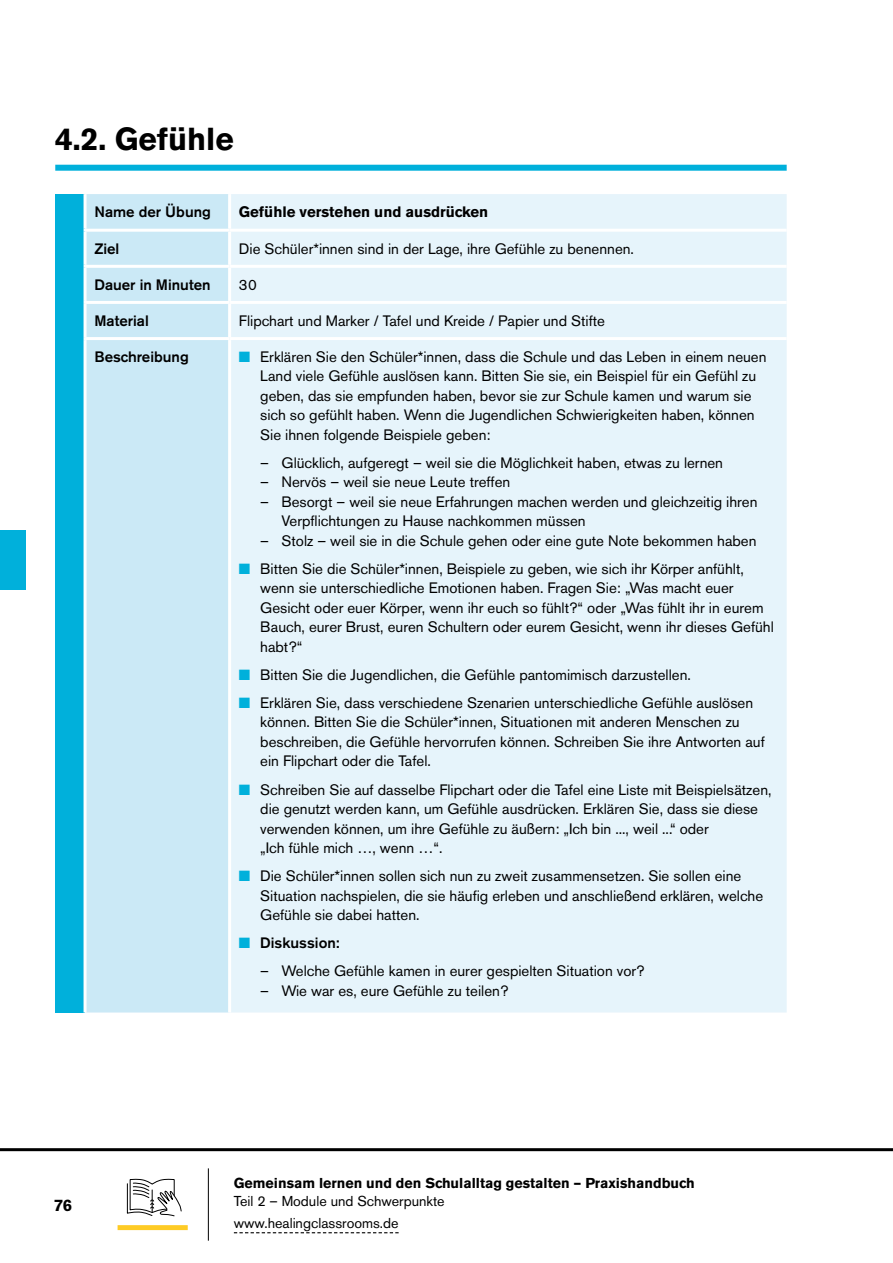
<style>
.page{position:relative;width:893px;height:1263px;background:#fff}
.page>*{position:absolute;margin:0;border:0;box-sizing:border-box;transform-origin:0 0}
.H1_hellblau{font:700 31.5px "Akzidenz Grotesk BE";color:#000}
.t1{font:700 16.5px "Akzidenz Grotesk BE";color:#000}
.Text{font:15px/19.5px "Akzidenz Grotesk BE";color:#000}
.Diverser_Text{font:500 15px "Akzidenz Grotesk BE";color:#000}
.Text-2{font:700 15px "Akzidenz Grotesk BE";color:#000}
.t2{font:700 14.25px "Akzidenz Grotesk BE";color:#000}
.t3{font:14.25px/22.2px "Akzidenz Grotesk BE";color:#000}
.s1{color:#00b0db}
</style>
<div class="page">
<hr style="left:0;top:1148px;width:893px;height:3px;background:#000">
<hr style="left:208px;top:1168px;width:1px;height:73px;background:#000">
<svg style="left:234px;top:1232px;width:165px;height:1px"></svg>
<div style="left:118px;top:1225px;width:70px;height:5px;background:#fecb25"></div>
<svg style="left:126px;top:1178px;width:56px;height:48px"></svg>
<div style="left:55px;top:165px;width:732px;height:6px;background:#00b0db"></div>
<div style="left:55px;top:194px;width:30px;height:818px;background:#00b0db"></div>
<div style="left:87px;top:194px;width:141px;height:818px;background:#cbe9f6"></div>
<div style="left:231px;top:194px;width:556px;height:818px;background:#e6f4fb"></div>
<hr style="left:84px;top:229px;width:146px;height:3px;background:#fff">
<hr style="left:230px;top:229px;width:557px;height:3px;background:#fff">
<hr style="left:84px;top:265px;width:146px;height:3px;background:#fff">
<hr style="left:230px;top:265px;width:557px;height:3px;background:#fff">
<hr style="left:84px;top:301px;width:146px;height:3px;background:#fff">
<hr style="left:230px;top:301px;width:557px;height:3px;background:#fff">
<hr style="left:84px;top:337px;width:146px;height:3px;background:#fff">
<hr style="left:230px;top:337px;width:557px;height:3px;background:#fff">
<hr style="left:84px;top:194px;width:3px;height:35px;background:#fff">
<hr style="left:84px;top:232px;width:3px;height:33px;background:#fff">
<hr style="left:84px;top:268px;width:3px;height:33px;background:#fff">
<hr style="left:84px;top:304px;width:3px;height:33px;background:#fff">
<hr style="left:84px;top:340px;width:3px;height:672px;background:#fff">
<div style="left:0;top:530px;width:26px;height:59px;background:#00b0db"></div>
<p class="H1_hellblau" style="left:55px;top:121px;width:180px">4.2. Gefühle</p>
<p class="Diverser_Text" style="left:94px;top:203px;width:118px">Name der Übung</p>
<p class="Text-2" style="left:239px;top:204px;width:251px">Gefühle verstehen und ausdrücken</p>
<p class="Diverser_Text" style="left:94px;top:239px;width:26px">Ziel</p>
<p class="Text" style="left:239px;top:239px;width:397px">Die Schüler*innen sind in der Lage, ihre Gefühle zu benennen.</p>
<p class="Diverser_Text" style="left:94px;top:275px;width:118px">Dauer in Minuten</p>
<p class="Text" style="left:239px;top:275px;width:19px">30</p>
<p class="Diverser_Text" style="left:94px;top:311px;width:56px">Material</p>
<p class="Text" style="left:239px;top:311px;width:368px">Flipchart und Marker / Tafel und Kreide / Papier und Stifte</p>
<p class="Diverser_Text" style="left:94px;top:347px;width:96px">Beschreibung</p>
<p class="Text" style="left:260px;top:347px;width:508px;text-indent:-21px"><span class="s1">■</span> Erklären Sie den Schüler*innen, dass die Schule und das Leben in einem neuen Land viele Gefühle auslösen kann. Bitten Sie sie, ein Beispiel für ein Gefühl zu geben, das sie empfunden haben, bevor sie zur Schule kamen und warum sie sich so gefühlt haben. Wenn die Jugendlichen Schwierigkeiten haben, können Sie ihnen folgende Beispiele geben:</p>
<p class="Text" style="left:260px;top:453px;width:464px">– Glücklich, aufgeregt – weil sie die Möglichkeit haben, etwas zu lernen</p>
<p class="Text" style="left:260px;top:472px;width:252px">– Nervös – weil sie neue Leute treffen</p>
<p class="Text" style="left:281px;top:492px;width:478px;text-indent:-21px">– Besorgt – weil sie neue Erfahrungen machen werden und gleichzeitig ihren<br>Verpflichtungen zu Hause nachkommen müssen</p>
<p class="Text" style="left:260px;top:531px;width:498px">– Stolz – weil sie in die Schule gehen oder eine gute Note bekommen haben</p>
<p class="Text" style="left:260px;top:559px;width:515px;text-indent:-21px"><span class="s1">■</span> Bitten Sie die Schüler*innen, Beispiele zu geben, wie sich ihr Körper anfühlt, wenn sie unterschiedliche Emotionen haben. Fragen Sie: „Was macht euer Gesicht oder euer Körper, wenn ihr euch so fühlt?“ oder „Was fühlt ihr in eurem Bauch, eurer Brust, euren Schultern oder eurem Gesicht, wenn ihr dieses Gefühl habt?“</p>
<p class="Text" style="left:239px;top:665px;width:453px"><span class="s1">■</span> Bitten Sie die Jugendlichen, die Gefühle pantomimisch darzustellen.</p>
<p class="Text" style="left:260px;top:693px;width:506px;text-indent:-21px"><span class="s1">■</span> Erklären Sie, dass verschiedene Szenarien unterschiedliche Gefühle auslösen können. Bitten Sie die Schüler*innen, Situationen mit anderen Menschen zu beschreiben, die Gefühle hervorrufen können. Schreiben Sie ihre Antworten auf ein Flipchart oder die Tafel.</p>
<p class="Text" style="left:260px;top:779px;width:513px;text-indent:-21px"><span class="s1">■</span> Schreiben Sie auf dasselbe Flipchart oder die Tafel eine Liste mit Beispielsätzen, die genutzt werden kann, um Gefühle ausdrücken. Erklären Sie, dass sie diese verwenden können, um ihre Gefühle zu äußern: „Ich bin ..., weil ...“ oder<br>„Ich fühle mich …, wenn …“.</p>
<p class="Text" style="left:260px;top:866px;width:504px;text-indent:-21px"><span class="s1">■</span> Die Schüler*innen sollen sich nun zu zweit zusammensetzen. Sie sollen eine<br>Situation nachspielen, die sie häufig erleben und anschließend erklären, welche<br>Gefühle sie dabei hatten.</p>
<p class="Diverser_Text" style="left:239px;top:933px;width:102px"><span class="s1">■</span> Diskussion:</p>
<p class="Text" style="left:260px;top:961px;width:386px">– Welche Gefühle kamen in eurer gespielten Situation vor?</p>
<p class="Text" style="left:260px;top:980px;width:250px">– Wie war es, eure Gefühle zu teilen?</p>
<p class="t1" style="left:54px;top:1195px;width:20px">76</p>
<p class="t2" style="left:234px;top:1175px;width:462px">Gemeinsam lernen und den Schulalltag gestalten – Praxishandbuch</p>
<p class="t3" style="left:234px;top:1190px;width:212px">Teil 2 – Module und Schwerpunkte www.healingclassrooms.de</p>
</div>
